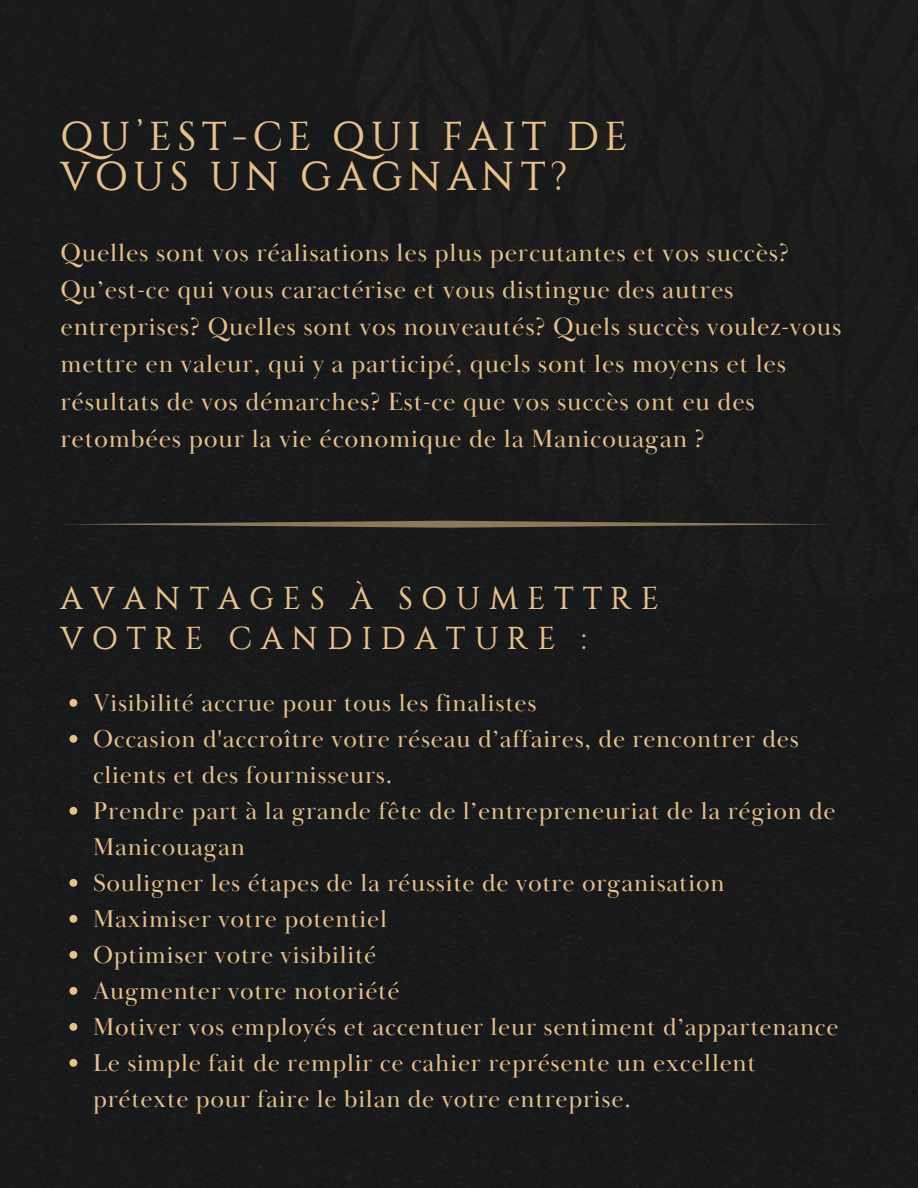
<style>
.page{position:relative;width:918px;height:1188px;background:#18191a}
.page>*{position:absolute;margin:0;border:0;box-sizing:border-box;transform-origin:0 0}
.t1{font:40.05px/40.8px "Constantine";letter-spacing:.13em;color:#e8c088}
.t2{font:31.5px/40.5px "Constantine";letter-spacing:.275em;color:#e8c088}
.t3{font:25.65px/37px "Baskerville Display PT";letter-spacing:.03em;color:#e8c088}
.t4{font:25.05px/36px "Baskerville Display PT";letter-spacing:.03em;color:#e8c088}
</style>
<div class="page">
<div style="left:339px;top:0;width:579px;height:602px;background:#1a1b1b"></div>
<svg style="left:60px;top:521px;width:774px;height:6px;background:#5b4f3d"></svg>
<svg style="left:69px;top:699px;width:8px;height:8px"></svg>
<svg style="left:69px;top:735px;width:8px;height:8px"></svg>
<svg style="left:69px;top:807px;width:8px;height:8px"></svg>
<svg style="left:69px;top:879px;width:8px;height:8px"></svg>
<svg style="left:69px;top:915px;width:8px;height:8px"></svg>
<svg style="left:69px;top:951px;width:8px;height:8px"></svg>
<svg style="left:69px;top:987px;width:8px;height:8px"></svg>
<svg style="left:69px;top:1023px;width:8px;height:8px"></svg>
<svg style="left:69px;top:1059px;width:8px;height:8px"></svg>
<p class="t1" style="left:60px;top:117px;width:569px">QU’EST-CE QUI FAIT DE<br>VOUS UN GAGNANT?</p>
<p class="t3" style="left:60px;top:235px;width:783px">Quelles sont vos réalisations les plus percutantes et vos succès?<br>Qu’est-ce qui vous caractérise et vous distingue des autres entreprises? Quelles sont vos nouveautés? Quels succès voulez-vous mettre en valeur, qui y a participé, quels sont les moyens et les résultats de vos démarches? Est-ce que vos succès ont eu des retombées pour la vie économique de la Manicouagan ?</p>
<p class="t2" style="left:60px;top:579px;width:600px">AVANTAGES À SOUMETTRE<br>VOTRE CANDIDATURE :</p>
<h1 class="t4" style="left:93px;top:686px;width:445px">Visibilité accrue pour tous les finalistes</h1>
<p class="t4" style="left:93px;top:722px;width:707px">Occasion d'accroître votre réseau d’affaires, de rencontrer des clients et des fournisseurs.</p>
<p class="t4" style="left:93px;top:794px;width:744px">Prendre part à la grande fête de l’entrepreneuriat de la région de<br>Manicouagan</p>
<h2 class="t4" style="left:93px;top:866px;width:633px">Souligner les étapes de la réussite de votre organisation</h2>
<p class="t4" style="left:93px;top:902px;width:296px">Maximiser votre potentiel</p>
<p class="t4" style="left:93px;top:938px;width:285px">Optimiser votre visibilité</p>
<p class="t4" style="left:93px;top:974px;width:308px">Augmenter votre notoriété</p>
<p class="t4" style="left:93px;top:1010px;width:747px">Motiver vos employés et accentuer leur sentiment d’appartenance</p>
<p class="t4" style="left:93px;top:1046px;width:664px">Le simple fait de remplir ce cahier représente un excellent prétexte pour faire le bilan de votre entreprise.</p>
</div>
